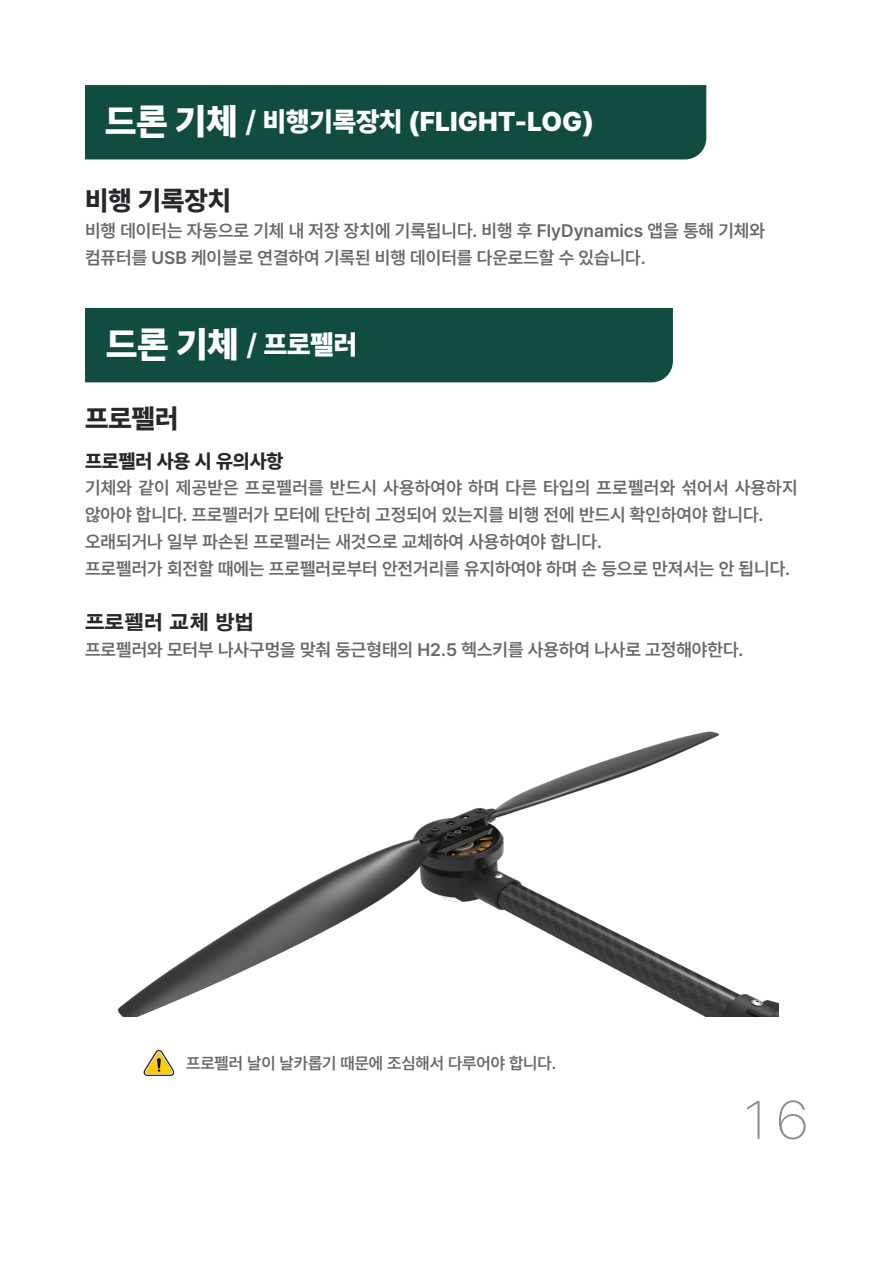
<style>
.page{position:relative;width:893px;height:1263px;background:#fff}
.page>*{position:absolute;margin:0;border:0;box-sizing:border-box;transform-origin:0 0}
.t1{font:100 54px "SF Pro Display";color:#8c8d8f}
.t2{font:900 36px "Pretendard";color:#fff}
.t3{font:900 27px "Pretendard";color:#fff}
.t4{font:800 27px "Pretendard";color:#26272a}
.t5{font:800 19.5px "Pretendard";color:#26272a}
.t6{font:19.5px "H2 gtr E";color:#26272a}
.t7{font:600 18px/27px "Pretendard";color:#67686a}
.t8{font:600 16.5px "Pretendard";color:#67686a}
.s1{font-size:36px}
.s2{font-weight:600;font-size:30px}
.s3{font-size:27px}
</style>
<div class="page">
<div style="left:85px;top:308px;width:588px;height:74px;background:#104d40"></div>
<div style="left:85px;top:85px;width:621px;height:74px;background:#104d40"></div>
<img style="left:143px;top:1050px;width:31px;height:26px">
<img style="left:117px;top:731px;width:662px;height:286px">
<p class="t3" style="left:105px;top:101px;width:490px"><span class="s1">드론 기체</span> <span class="s2">/</span> 비행기록장치 (FLIGHT-LOG)</p>
<p class="t4" style="left:85px;top:180px;width:148px">비행 기록장치</p>
<p class="t7" style="left:85px;top:217px;width:681px">비행 데이터는 자동으로 기체 내 저장 장치에 기록됩니다. 비행 후 FlyDynamics 앱을 통해 기체와 컴퓨터를 USB 케이블로 연결하여 기록된 비행 데이터를 다운로드할 수 있습니다.</p>
<p class="t2" style="left:106px;top:317px;width:252px">드론 기체 <span class="s2">/</span> <span class="s3">프로펠러</span></p>
<p class="t4" style="left:85px;top:398px;width:95px">프로펠러</p>
<p class="t5" style="left:85px;top:447px;width:200px">프로펠러 사용 시 유의사항</p>
<p class="t7" style="left:85px;top:474px;width:714px">기체와 같이 제공받은 프로펠러를 반드시 사용하여야 하며 다른 타입의 프로펠러와 섞어서 사용하지 않아야 합니다. 프로펠러가 모터에 단단히 고정되어 있는지를 비행 전에 반드시 확인하여야 합니다.</p>
<p class="t7" style="left:85px;top:528px;width:518px">오래되거나 일부 파손된 프로펠러는 새것으로 교체하여 사용하여야 합니다.</p>
<p class="t7" style="left:85px;top:555px;width:707px">프로펠러가 회전할 때에는 프로펠러로부터 안전거리를 유지하여야 하며 손 등으로 만져서는 안 됩니다.</p>
<p class="t6" style="left:85px;top:612px;width:170px">프로펠러 교체 방법</p>
<p class="t7" style="left:85px;top:636px;width:660px">프로펠러와 모터부 나사구멍을 맞춰 둥근형태의 H2.5 헥스키를 사용하여 나사로 고정해야한다.</p>
<p class="t8" style="left:186px;top:1051px;width:372px">프로펠러 날이 날카롭기 때문에 조심해서 다루어야 합니다.</p>
<p class="t1" style="left:745px;top:1089px;width:65px">16</p>
</div>
